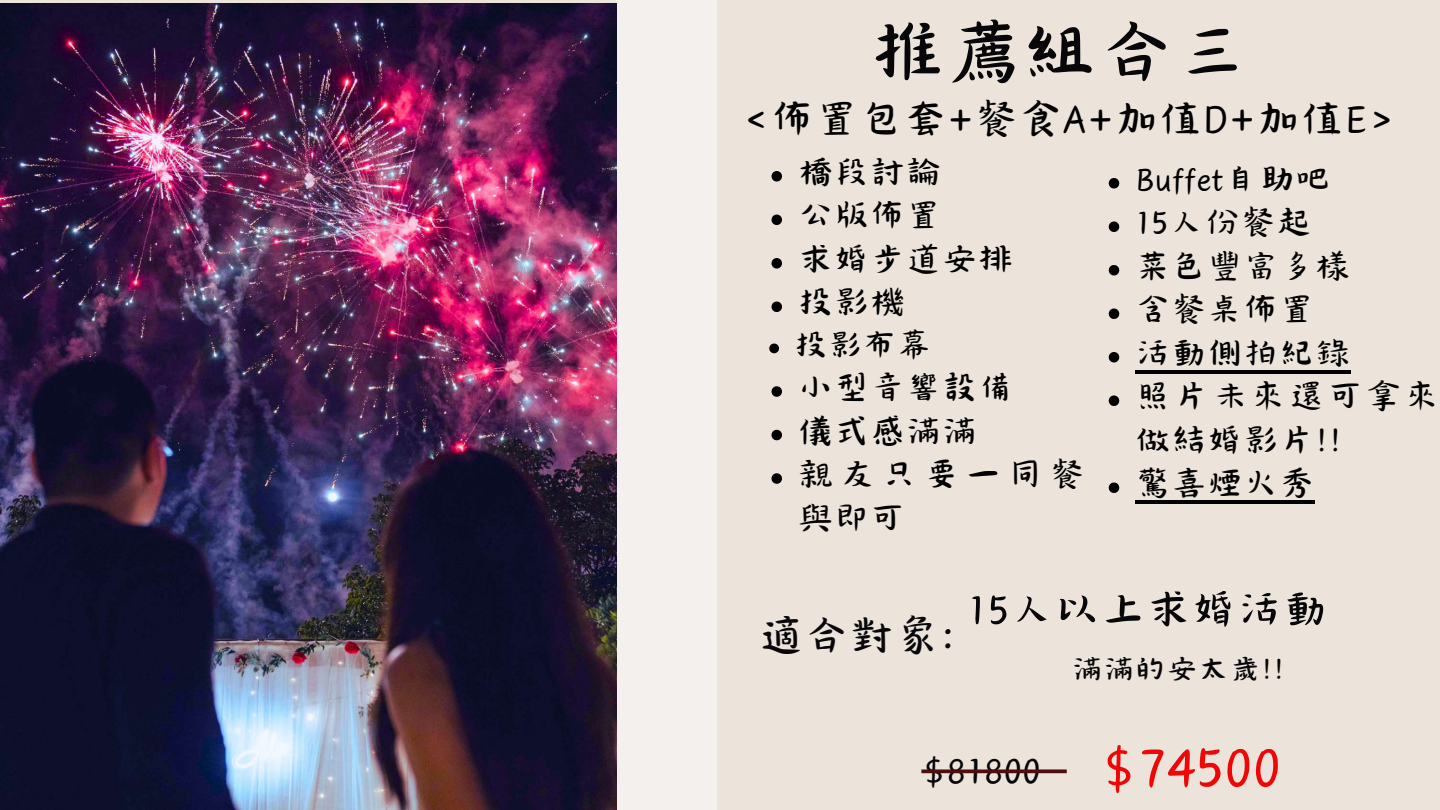
<style>
.page{position:relative;width:1440px;height:810px;background:#ece4db}
.page>*{position:absolute;margin:0;border:0;box-sizing:border-box;transform-origin:0 0}
.t1{font:84.8px "Canva Wander World CN";color:#07070a}
.t2{font:67.8px "Canva Wander World CN";color:#ef0707}
.t3{font:50.6px "Canva Wander World CN";color:#07070a}
.t4{font:50px "Canva Wander World CN";color:#07070a}
.t5{font:49.1px "Canva Wander World CN";color:#000}
.t6{font:44.7px "Canva Wander World CN";color:#07070a}
.t7{font:40px/43.5px "Canva Wander World CN";color:#000}
.t8{font:37.9px "Canva Wander World CN";color:#000}
.t9{font:35.1px "Canva Wander World CN";color:#07070a}
</style>
<div class="page">
<div style="left:616px;top:0;width:101px;height:810px;background:#f4f0ed"></div>
<svg style="left:921px;top:769px;width:146px;height:4px"></svg>
<img style="left:0;top:4px;width:616px;height:806px">
<svg style="left:1109px;top:178px;width:10px;height:10px"></svg>
<svg style="left:1109px;top:221px;width:10px;height:11px"></svg>
<svg style="left:1109px;top:265px;width:10px;height:10px"></svg>
<svg style="left:1109px;top:308px;width:10px;height:11px"></svg>
<svg style="left:1109px;top:352px;width:10px;height:10px"></svg>
<hr style="left:1135px;top:370px;width:216px;height:4px;background:#000">
<svg style="left:1109px;top:395px;width:10px;height:11px"></svg>
<svg style="left:1109px;top:482px;width:10px;height:11px"></svg>
<hr style="left:1135px;top:500px;width:180px;height:4px;background:#000">
<svg style="left:772px;top:171px;width:10px;height:11px"></svg>
<svg style="left:772px;top:215px;width:10px;height:10px"></svg>
<svg style="left:772px;top:258px;width:10px;height:11px"></svg>
<svg style="left:772px;top:302px;width:10px;height:10px"></svg>
<svg style="left:769px;top:344px;width:10px;height:9px"></svg>
<svg style="left:772px;top:386px;width:10px;height:11px"></svg>
<svg style="left:772px;top:430px;width:10px;height:10px"></svg>
<svg style="left:772px;top:473px;width:10px;height:11px"></svg>
<h1 class="t1" style="left:869px;top:16px;width:383px">推薦組合三</h1>
<p class="t5" style="left:743px;top:98px;width:653px">&lt;佈置包套+餐食A+加值D+加值E&gt;</p>
<p class="t7" style="left:798px;top:151px;width:217px">橋段討論<br>公版佈置<br>求婚步道安排投影機</p>
<p class="t8" style="left:794px;top:328px;width:138px">投影布幕</p>
<p class="t7" style="left:798px;top:366px;width:289px">小型音響設備<br>儀式感滿滿<br>親友只要一同餐與即可</p>
<p class="t7" style="left:1135px;top:158px;width:307px">Buffet自助吧<br>15人份餐起<br>菜色豐富多樣<br>含餐桌佈置<br>活動側拍紀錄<br>照片未來還可拿來做結婚影片!!<br>驚喜煙火秀</p>
<p class="t4" style="left:759px;top:614px;width:200px">適合對象:</p>
<p class="t3" style="left:967px;top:588px;width:363px">15人以上求婚活動</p>
<p class="t9" style="left:1071px;top:654px;width:215px">滿滿的安太歲!!</p>
<p class="t6" style="left:921px;top:751px;width:121px">$81800</p>
<h2 class="t2" style="left:1100px;top:738px;width:183px">$74500</h2>
</div>
